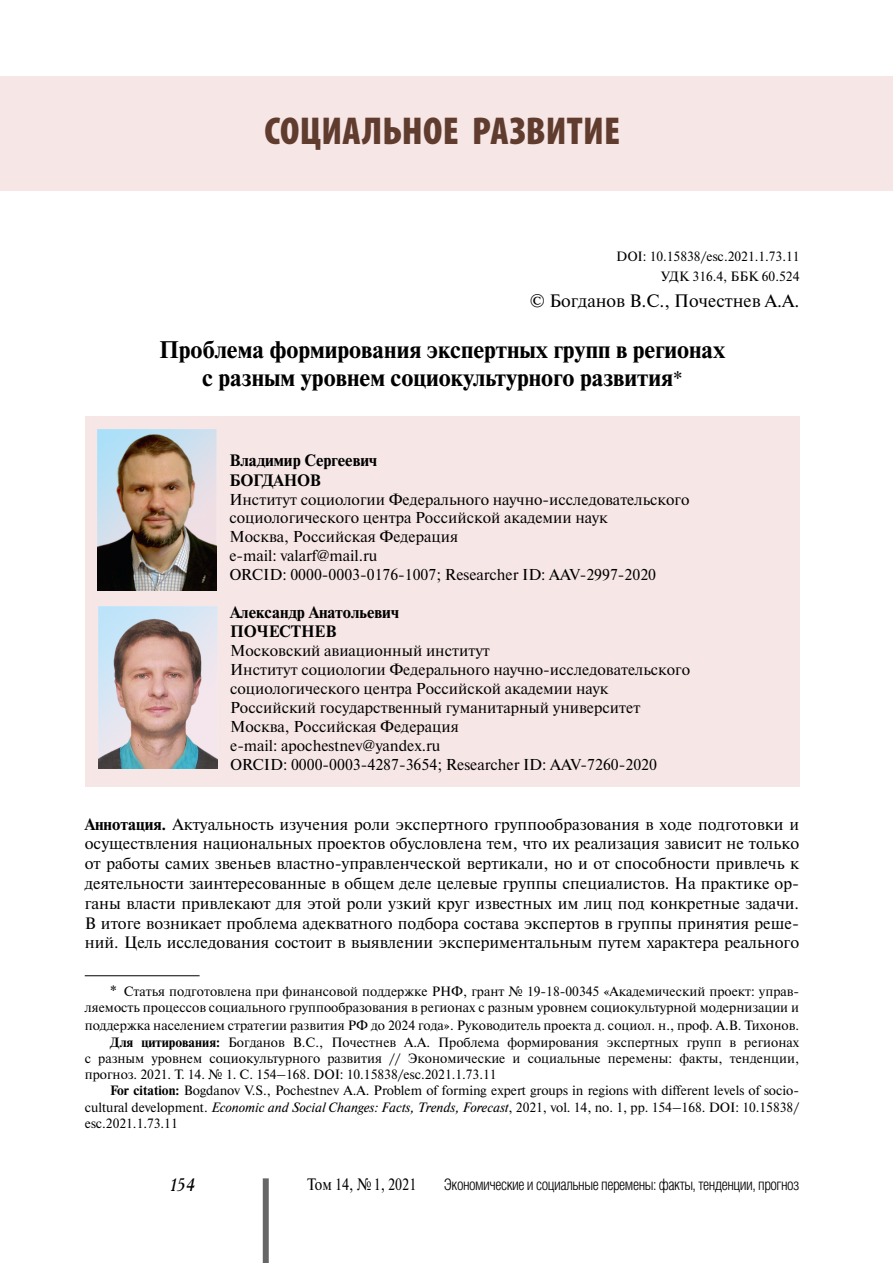
<style>
.page{position:relative;width:893px;height:1263px;background:#fff}
.page>*{position:absolute;margin:0;border:0;box-sizing:border-box;transform-origin:0 0}
.t1{font:900 condensed 39px "Myriad Pro";letter-spacing:.005em;color:#603c2f}
.t2{font:700 24px/28.8px "Newton C";color:#000;text-align:center}
.t3{font:18px "Newton C";color:#000}
.t4{font:italic 18px "Academy";color:#000}
.t5{font:16.5px/19.8px "Newton C";color:#000;text-align:justify}
.t6{font:700 16.5px/19.8px "Newton C";color:#000}
.t7{font:16.5px "Newton C";color:#000;scale:.85 1}
.t8{font:15.75px/18.9px "Newton C";color:#000}
.t9{font:300 15.75px "Helios Cond";letter-spacing:-.03em;color:#000}
.t10{font:13.5px/20.4px "Newton C";color:#000;text-align:right}
.s1{font-weight:400;font-size:21px}
.s2{font-weight:700}
.s3{font-size:15px}
.s4{font-style:italic}
</style>
<div class="page">
<div style="left:263px;top:1178px;width:6px;height:85px;background:#666"></div>
<div style="left:0;top:76px;width:893px;height:114px;background:#f7e6e6"></div>
<hr style="left:85px;top:975px;width:115px;height:1px;background:#000">
<div style="left:85px;top:416px;width:714px;height:371px;background:#f7e6e6"></div>
<img style="left:98px;top:429px;width:119px;height:162px">
<img style="left:98px;top:607px;width:119px;height:161px">
<h1 class="t1" style="left:264px;top:106px;width:357px">СОЦИАЛЬНОЕ РАЗВИТИЕ</h1>
<p class="t10" style="left:616px;top:246px;width:185px">DOI: 10.15838/esc.2021.1.73.11<br>УДК 316.4, ББК 60.524</p>
<h3 class="t3" style="left:530px;top:291px;width:271px">© Богданов В.С., Почестнев А.А.</h3>
<h2 class="t2" style="left:159px;top:335px;width:568px">Проблема формирования экспертных групп в регионах с разным уровнем социокультурного развития<span class="s1">*</span></h2>
<p class="t6" style="left:229px;top:450px;width:149px">Владимир Сергеевич<br>БОГДАНОВ</p>
<p class="t8" style="left:229px;top:490px;width:462px">Институт социологии Федерального научно-исследовательского социологического центра Российской академии наук<br>Москва, Российская Федерация<br>е-mail: valarf@mail.ru<br>ORCID: 0000-0003-0176-1007; Researcher ID: AAV-2997-2020</p>
<p class="t6" style="left:230px;top:602px;width:170px">Александр Анатольевич<br>ПОЧЕСТНЕВ</p>
<p class="t8" style="left:230px;top:641px;width:462px">Московский авиационный институт<br>Институт социологии Федерального научно-исследовательского социологического центра Российской академии наук Российский государственный гуманитарный университет Москва, Российская Федерация<br>е-mail: apochestnev@yandex.ru<br>ORCID: 0000-0003-4287-3654; Researcher ID: AAV-7260-2020</p>
<p class="t5" style="left:85px;top:814px;width:716px"><span class="s2">Аннотация.</span> Актуальность изучения роли экспертного группообразования в ходе подготовки и осуществления национальных проектов обусловлена тем, что их реализация зависит не только от работы самих звеньев властно-управленческой вертикали, но и от способности привлечь к деятельности заинтересованные в общем деле целевые группы специалистов. На практике ор&shy;ганы власти привлекают для этой роли узкий круг известных им лиц под конкретные задачи.<br>В итоге возникает проблема адекватного подбора состава экспертов в группы принятия реше&shy;ний. Цель исследования состоит в выявлении экспериментальным путем характера реального</p>
<p class="t10" style="left:85px;top:983px;width:716px;line-height:16.2px"><span class="s3">*</span> Статья подготовлена при финансовой поддержке РНФ, грант № 19-18-00345 «Академический проект: управ&shy;ляемость процессов социального группообразования в регионах с разным уровнем социокультурной модернизации и</p>
<p class="t10" style="left:85px;top:1016px;width:716px">поддержка населением стратегии развития РФ до 2024 года». Руководитель проекта д. социол. н., проф. А.В. Тихонов.</p>
<p class="t10" style="left:110px;top:1032px;width:690px"><span class="s2">Для цитирования:</span> Богданов В.С., Почестнев А.А. Проблема формирования экспертных групп в регионах</p>
<p class="t10" style="left:85px;top:1048px;width:716px">с разным уровнем социокультурного развития // Экономические и социальные перемены: факты, тенденции,</p>
<p class="t10" style="left:85px;top:1064px;width:413px">прогноз. 2021. Т. 14. № 1. С. 154–168. DOI: 10.15838/esc.2021.1.73.11</p>
<p class="t10" style="left:110px;top:1080px;width:690px"><span class="s2">For citation:</span> Bogdanov V.S., Pochestnev А.А. Problem of forming expert groups in regions with different levels of socio-</p>
<p class="t10" style="left:85px;top:1097px;width:716px">cultural development. <span class="s4">Economic and Social Changes: Facts, Trends, Forecast</span>, 2021, vol. 14, no. 1, pp. 154–168. DOI: 10.15838/</p>
<p class="t10" style="left:85px;top:1113px;width:94px">esc.2021.1.73.11</p>
<h3 class="t4" style="left:170px;top:1174px;width:27px">154</h3>
<p class="t7" style="left:307px;top:1175px;width:130px">Том 14, №1, 2021</p>
<p class="t9" style="left:444px;top:1176px;width:357px">Экономические и социальные перемены: факты, тенденции, прогноз</p>
</div>
